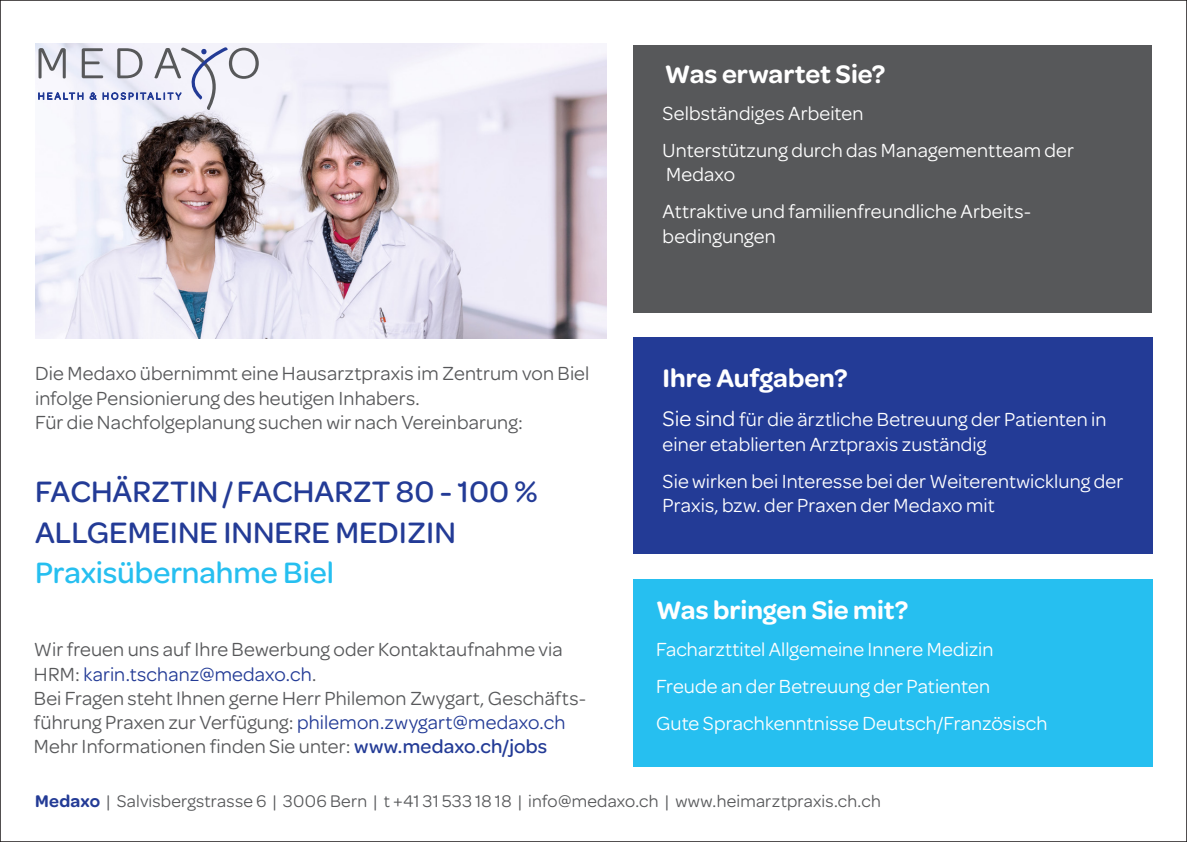
<style>
.page{position:relative;width:1187px;height:842px;background:#fff}
.page>*{position:absolute;margin:0;border:0;box-sizing:border-box;transform-origin:0 0}
.t1{font:500 31.5px/40.5px "Omnes Pro";color:#233b96}
.t2{font:600 27px "Omnes Pro";color:#fff}
.t3{font:20.25px/24.3px "Omnes Pro";letter-spacing:.005em;color:#fff}
.t4{font:20.25px/24.3px "Omnes Pro";letter-spacing:.005em;color:#57585a}
.t5{font:18px "Omnes Pro";letter-spacing:.01em;color:#57585a}
.s1{color:#26bff0}
.s2{color:#233b96}
.s3{font-weight:500;color:#233b96}
.s4{font-size:22.5px}
.s5{font-weight:600;color:#233b96}
</style>
<div class="page">
<img style="left:35px;top:43px;width:571px;height:295px">
<div style="left:633px;top:45px;width:518px;height:268px;background:#57585a"></div>
<div style="left:633px;top:579px;width:519px;height:188px;background:#26bff0"></div>
<div style="left:633px;top:337px;width:519px;height:217px;background:#233b96"></div>
<svg style="left:38px;top:47px;width:221px;height:63px"></svg>
<p class="t4" style="left:35px;top:360px;width:556px">Die Medaxo übernimmt eine Hausarztpraxis im Zentrum von Biel infolge Pensionierung des heutigen Inhabers.<br>Für die Nachfolgeplanung suchen wir nach Vereinbarung:</p>
<p class="t1" style="left:35px;top:470px;width:504px">FACHÄRZTIN/FACHARZT 80 - 100 %<br>ALLGEMEINE INNERE MEDIZIN<br><span class="s1">Praxisübernahme Biel</span></p>
<p class="t4" style="left:34px;top:636px;width:554px">Wir freuen uns auf Ihre Bewerbung oder Kontaktaufnahme via HRM: <span class="s2">karin.tschanz@medaxo.ch</span>.<br>Bei Fragen steht Ihnen gerne Herr Philemon Zwygart, Geschäfts&shy;führung Praxen zur Verfügung: <span class="s2">philemon.zwygart@medaxo.ch </span>Mehr Informationen finden Sie unter: <span class="s3">www.medaxo.ch/jobs</span></p>
<p class="t2" style="left:664px;top:55px;width:222px">Was erwartet Sie?</p>
<p class="t3" style="left:662px;top:100px;width:202px">Selbständiges Arbeiten</p>
<p class="t3" style="left:662px;top:137px;width:413px">Unterstützung durch das Managementteam der<br>Medaxo</p>
<p class="t3" style="left:662px;top:198px;width:370px">Attraktive und familienfreundliche Arbeits&shy;bedingungen</p>
<p class="t2" style="left:662px;top:358px;width:186px">Ihre Aufgaben?</p>
<p class="t3" style="left:662px;top:406px;width:445px"><span class="s4">Sie sind</span> für die ärztliche Betreuung der Patienten in einer etablierten Arztpraxis zuständig</p>
<p class="t3" style="left:662px;top:468px;width:462px">Sie wirken bei Interesse bei der Weiterentwicklung der<br>Praxis, bzw. der Praxen der Medaxo mit</p>
<p class="t2" style="left:656px;top:590px;width:254px">Was bringen Sie mit?</p>
<p class="t3" style="left:656px;top:636px;width:339px">Facharzttitel Allgemeine Innere Medizin</p>
<p class="t3" style="left:656px;top:673px;width:335px">Freude an der Betreuung der Patienten</p>
<p class="t3" style="left:656px;top:710px;width:393px">Gute Sprachkenntnisse Deutsch/Französisch</p>
<p class="t5" style="left:35px;top:789px;width:847px"><span class="s5">Medaxo</span> | Salvisbergstrasse 6 | 3006 Bern | t +41 31 533 18 18 | info@medaxo.ch | www.heimarztpraxis.ch.ch</p>
</div>
